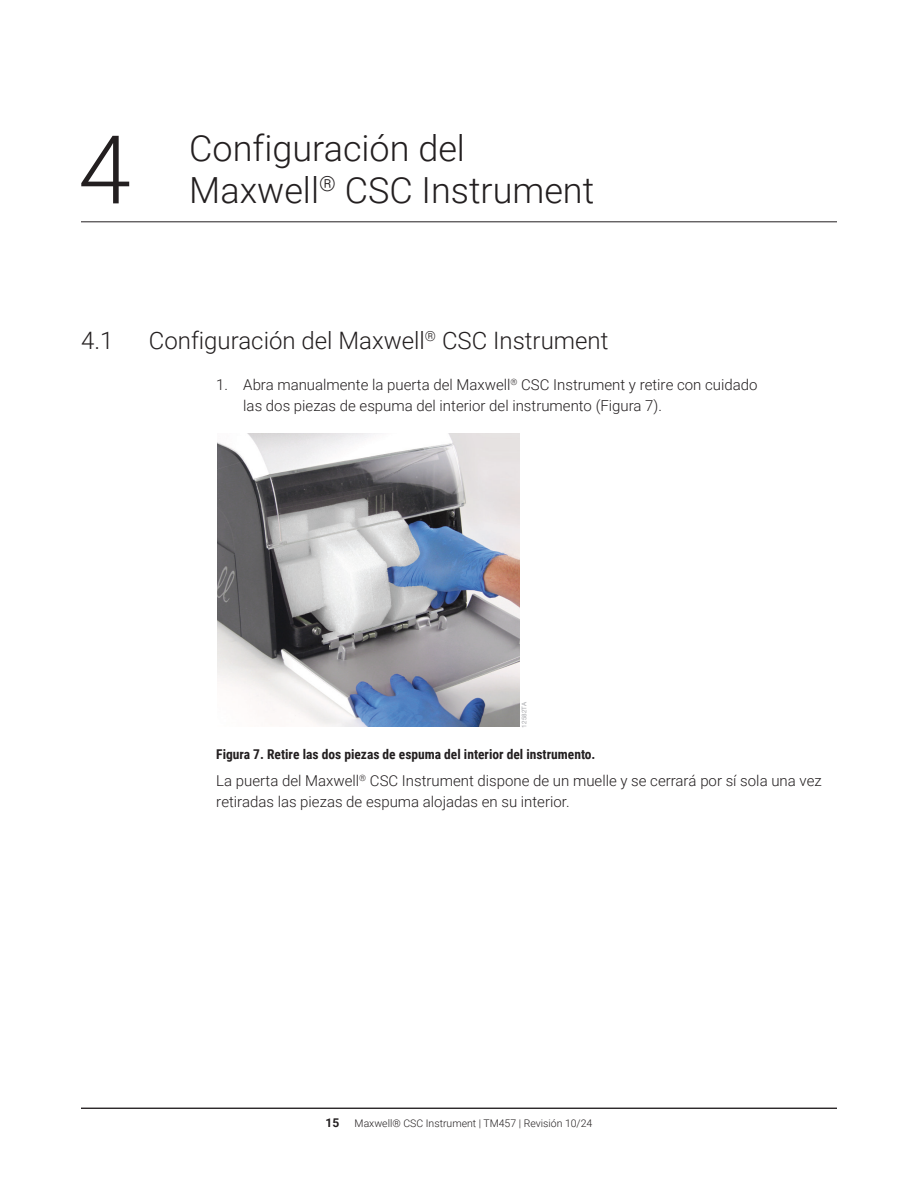
<style>
.page{position:relative;width:918px;height:1188px;background:#fff}
.page>*{position:absolute;margin:0;border:0;box-sizing:border-box;transform-origin:0 0}
.Chapter_Name{font:300 95.1px "Roboto";color:#231f20}
.Chapter_Name-2{font:300 36px/42px "Roboto";color:#231f20}
.Section_Headers{font:300 24px "Roboto";color:#231f20}
.Numbered_List---OK_for_bullets__too{font:300 15px/21px "Roboto";color:#231f20}
.Body_Copy{font:300 15px/21px "Roboto";color:#231f20}
.t1{font:700 13.5px "Roboto Condensed";color:#231f20}
.t2{font:700 12px "Roboto";color:#231f20}
.t3{font:300 10.5px "Roboto";color:#231f20}
.t4{font:6.45px "Helvetica Neue";letter-spacing:.02em;color:#a8a9ad}
</style>
<div class="page">
<hr style="left:81px;top:1108px;width:756px;height:1px;background:#231f20">
<hr style="left:81px;top:222px;width:756px;height:1px;background:#231f20">
<img style="left:218px;top:433px;width:301px;height:294px">
<p class="Chapter_Name" style="left:78px;top:103px;width:54px">4</p>
<p class="Chapter_Name-2" style="left:189px;top:126px;width:407px">Configuración del<br>Maxwell<sup>®</sup> CSC Instrument</p>
<p class="Section_Headers" style="left:81px;top:324px;width:34px">4.1</p>
<p class="Section_Headers" style="left:149px;top:324px;width:461px">Configuración del Maxwell<sup>®</sup> CSC Instrument</p>
<p class="Numbered_List---OK_for_bullets__too" style="left:243px;top:374px;width:516px;text-indent:-27px">1. Abra manualmente la puerta del Maxwell<sup>®</sup> CSC Instrument y retire con cuidado las dos piezas de espuma del interior del instrumento (Figura 7).</p>
<p class="t4" style="left:520px;top:728px;width:27px;rotate:-90deg">12582TA</p>
<p class="t1" style="left:216px;top:744px;width:381px">Figura 7. Retire las dos piezas de espuma del interior del instrumento.</p>
<p class="Body_Copy" style="left:216px;top:770px;width:607px">La puerta del Maxwell<sup>®</sup> CSC Instrument dispone de un muelle y se cerrará por sí sola una vez retiradas las piezas de espuma alojadas en su interior.</p>
<p class="t2" style="left:326px;top:1114px;width:15px">15</p>
<p class="t3" style="left:355px;top:1116px;width:239px">Maxwell® CSC Instrument | TM457 | Revisión 10/24</p>
</div>
